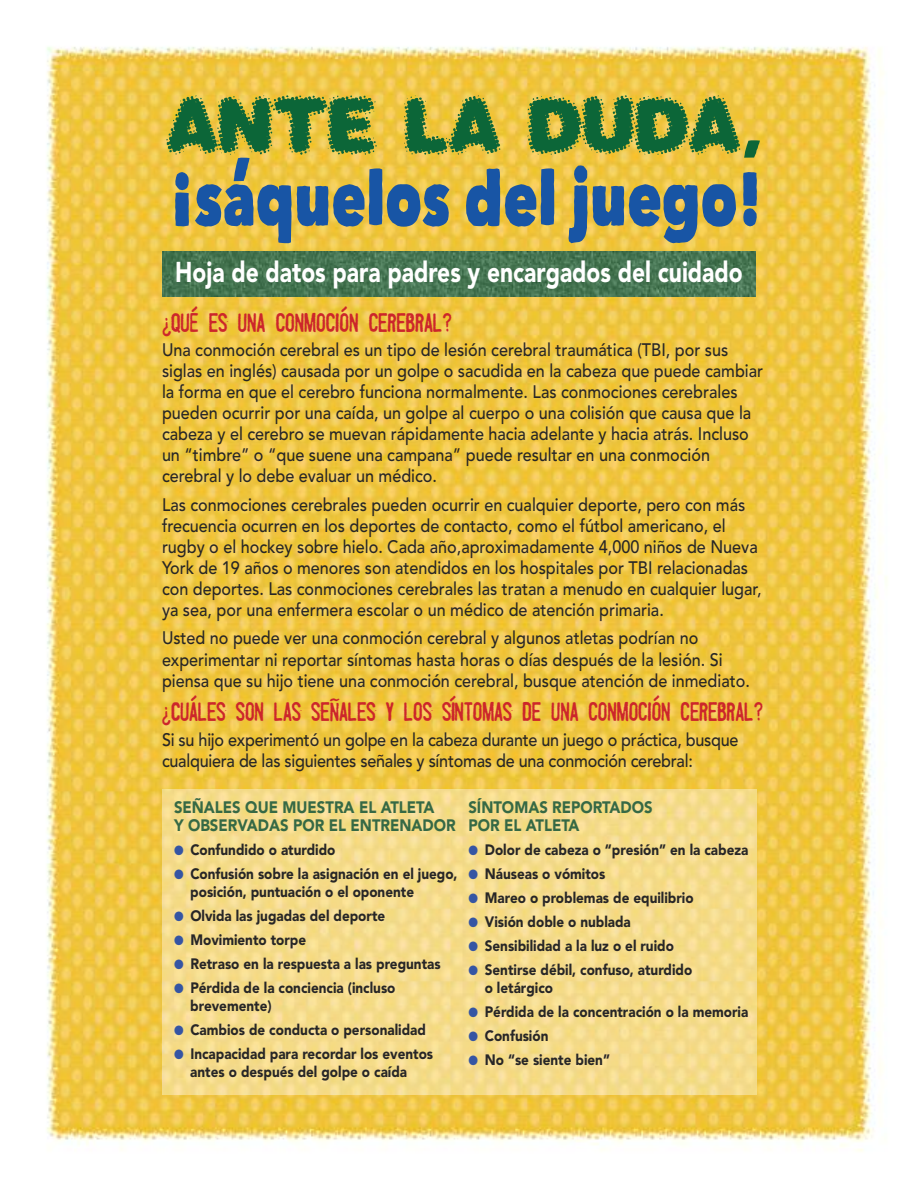
<style>
.page{position:relative;width:918px;height:1188px;background:#fff}
.page>*{position:absolute;margin:0;border:0;box-sizing:border-box;transform-origin:0 0}
.t1{font:900 28.5px "Avenir";color:#fff;scale:.8 1}
.t2{font:27px "Fueledby Schlitz Clean";color:#cc262b;scale:.94 1}
.t3{font:27px "Fueledby Schlitz Clean";color:#cc262b;scale:.95 1}
.t4{font:500 18px/21px "Avenir";color:#272627;scale:.9 1}
.t5{font:900 16.5px/18px "Avenir";color:#366945;scale:.9 1}
.t6{font:900 15px/18px "Avenir";color:#272627;scale:.9 1}
.s1{color:#3555a3}
</style>
<div class="page">
<img style="left:46px;top:46px;width:841px;height:1106px">
<img style="left:162px;top:251px;width:594px;height:45px">
<img style="left:162px;top:789px;width:594px;height:306px">
<svg style="left:166px;top:95px;width:594px;height:148px;background:#949b56"></svg>
<h1 class="t1" style="left:175px;top:261px;width:711px">Hoja de datos para padres y encargados del cuidado</h1>
<h2 class="t3" style="left:162px;top:306px;width:307px">¿QUÉ ES UNA CONMOCIÓN CEREBRAL?</h2>
<p class="t4" style="left:162px;top:341px;width:670px">Una conmoción cerebral es un tipo de lesión cerebral traumática (TBI, por sus siglas en inglés) causada por un golpe o sacudida en la cabeza que puede cambiar la forma en que el cerebro funciona normalmente. Las conmociones cerebrales pueden ocurrir por una caída, un golpe al cuerpo o una colisión que causa que la cabeza y el cerebro se muevan rápidamente hacia adelante y hacia atrás. Incluso un “timbre” o “que suene una campana” puede resultar en una conmoción cerebral y lo debe evaluar un médico.</p>
<p class="t4" style="left:162px;top:496px;width:668px">Las conmociones cerebrales pueden ocurrir en cualquier deporte, pero con más frecuencia ocurren en los deportes de contacto, como el fútbol americano, el rugby o el hockey sobre hielo. Cada año,aproximadamente 4,000 niños de Nueva York de 19 años o menores son atendidos en los hospitales por TBI relacionadas con deportes. Las conmociones cerebrales las tratan a menudo en cualquier lugar, ya sea, por una enfermera escolar o un médico de atención primaria.</p>
<p class="t4" style="left:162px;top:629px;width:655px">Usted no puede ver una conmoción cerebral y algunos atletas podrían no experimentar ni reportar síntomas hasta horas o días después de la lesión. Si piensa que su hijo tiene una conmoción cerebral, busque atención de inmediato.</p>
<h2 class="t2" style="left:162px;top:695px;width:641px">¿CUÁLES SON LAS SEÑALES Y LOS SÍNTOMAS DE UNA CONMOCIÓN CEREBRAL?</h2>
<p class="t4" style="left:162px;top:731px;width:642px">Si su hijo experimentó un golpe en la cabeza durante un juego o práctica, busque cualquiera de las siguientes señales y síntomas de una conmoción cerebral:</p>
<p class="t5" style="left:174px;top:800px;width:315px">SEÑALES QUE MUESTRA EL ATLETA<br>Y OBSERVADAS POR EL ENTRENADOR</p>
<p class="t6" style="left:174px;top:843px;width:181px"><span class="s1">●</span> Confundido o aturdido</p>
<p class="t6" style="left:190px;top:867px;width:299px;text-indent:-16px"><span class="s1">●</span> Confusión sobre la asignación en el juego, posición, puntuación o el oponente</p>
<p class="t6" style="left:174px;top:909px;width:236px"><span class="s1">●</span> Olvida las jugadas del deporte</p>
<p class="t6" style="left:174px;top:933px;width:148px"><span class="s1">●</span> Movimiento torpe</p>
<p class="t6" style="left:174px;top:957px;width:298px"><span class="s1">●</span> Retraso en la respuesta a las preguntas</p>
<p class="t6" style="left:190px;top:981px;width:229px;text-indent:-16px"><span class="s1">●</span> Pérdida de la conciencia (incluso brevemente)</p>
<p class="t6" style="left:174px;top:1023px;width:281px"><span class="s1">●</span> Cambios de conducta o personalidad</p>
<p class="t6" style="left:190px;top:1047px;width:271px;text-indent:-16px"><span class="s1">●</span> Incapacidad para recordar los eventos antes o después del golpe o caída</p>
<p class="t5" style="left:468px;top:800px;width:206px">SÍNTOMAS REPORTADOS<br>POR EL ATLETA</p>
<p class="t6" style="left:468px;top:843px;width:313px"><span class="s1">●</span> Dolor de cabeza o “presión” en la cabeza</p>
<p class="t6" style="left:468px;top:867px;width:154px"><span class="s1">●</span> Náuseas o vómitos</p>
<p class="t6" style="left:468px;top:891px;width:252px"><span class="s1">●</span> Mareo o problemas de equilibrio</p>
<p class="t6" style="left:468px;top:915px;width:182px"><span class="s1">●</span> Visión doble o nublada</p>
<p class="t6" style="left:468px;top:939px;width:230px"><span class="s1">●</span> Sensibilidad a la luz o el ruido</p>
<p class="t6" style="left:485px;top:963px;width:232px;text-indent:-16px"><span class="s1">●</span> Sentirse débil, confuso, aturdido o letárgico</p>
<p class="t6" style="left:468px;top:1005px;width:312px"><span class="s1">●</span> Pérdida de la concentración o la memoria</p>
<p class="t6" style="left:468px;top:1029px;width:90px"><span class="s1">●</span> Confusión</p>
<p class="t6" style="left:468px;top:1053px;width:159px"><span class="s1">●</span> No “se siente bien”</p>
</div>
